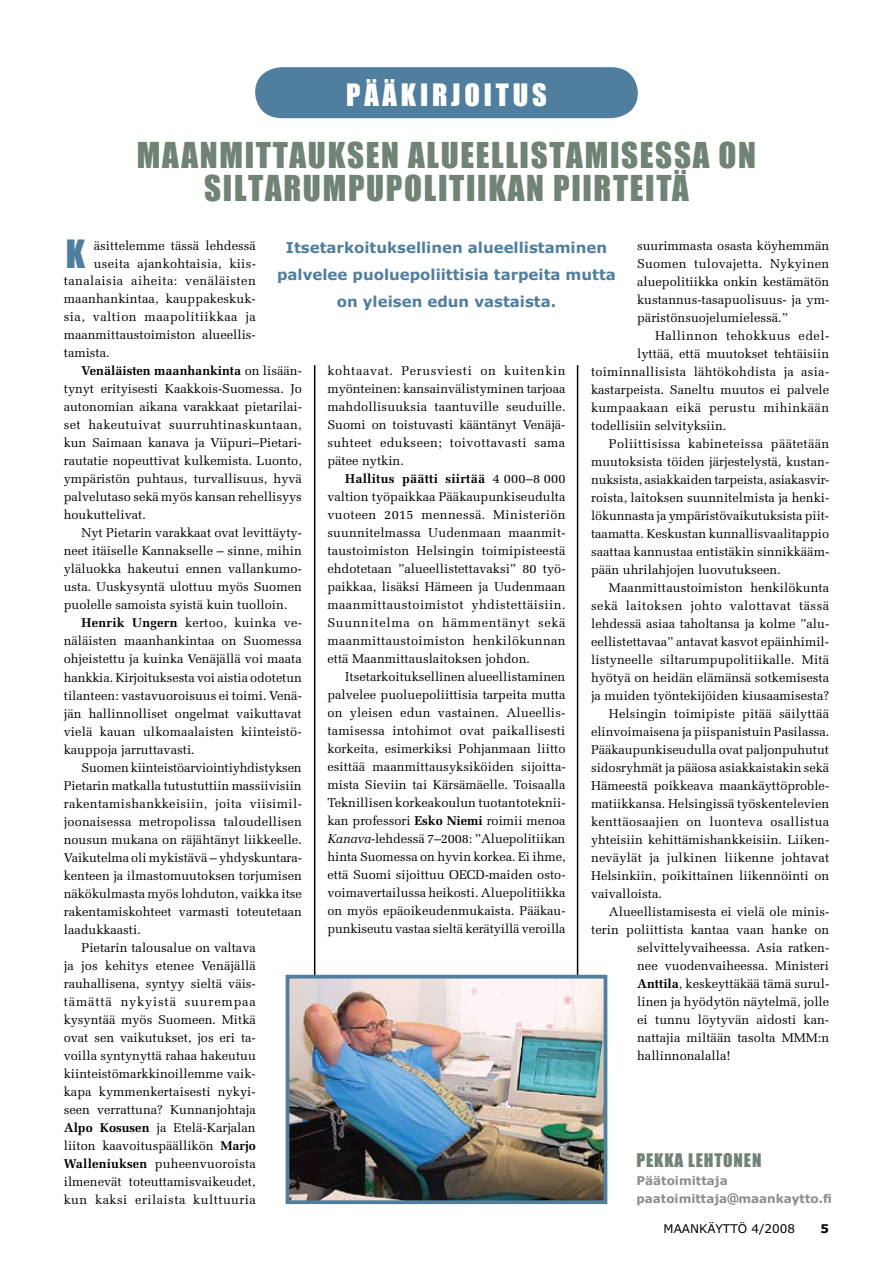
<style>
.page{position:relative;width:893px;height:1263px;background:#fff}
.page>*{position:absolute;margin:0;border:0;box-sizing:border-box;transform-origin:0 0}
.t1{font:36px "MS Impact";color:#507e9e}
.t2{font:33px/33px "MS Impact";letter-spacing:.05em;color:#708374}
.t3{font:28.5px "MS Impact";letter-spacing:.135em;color:#fff}
.t4{font:17.4px "MS Impact";letter-spacing:.05em;color:#708374}
.t5{font:700 15px/27px "MS Verdana";color:#507e9e;text-align:center}
.t6{font:12.75px/18px "Melior";color:#000;text-align:justify}
.t7{font:12.75px "Melior";letter-spacing:.025em;color:#000}
.t8{font:12.75px "Melior";letter-spacing:.035em;color:#000}
.t9{font:12.75px "Melior";letter-spacing:.065em;color:#000}
.t10{font:700 12px/18px "MS Verdana";color:#8d8c90}
.t11{font:12px "MS Verdana";color:#000}
.t12{font:700 12px "MS Verdana";color:#000}
.s1{font-weight:700}
.s2{font-style:italic}
</style>
<div class="page">
<div style="left:255px;top:67px;width:383px;height:51px;background:#507e9e"></div>
<hr style="left:314px;top:365px;width:1px;height:642px;background:#000">
<hr style="left:577px;top:365px;width:1px;height:642px;background:#000">
<img style="left:291px;top:980px;width:311px;height:219px">
<div style="left:286px;top:975px;width:321px;height:229px;border:4px solid #507e9e"></div>
<svg style="left:727px;top:1193px;width:11px;height:12px"></svg>
<h3 class="t3" style="left:346px;top:72px;width:201px">PÄÄKIRJOITUS</h3>
<h2 class="t2" style="left:204px;top:137px;width:553px;text-indent:-67px">MAANMITTAUKSEN ALUEELLISTAMISESSA ON<br>SILTARUMPUPO</h2>
<h2 class="t2" style="left:424px;top:170px;width:266px">LITIIKAN PIIRTEITÄ</h2>
<h1 class="t1" style="left:66px;top:226px;width:21px">K</h1>
<p class="t6" style="left:94px;top:236px;width:163px">äsittelemme tässä lehdessä</p>
<p class="t6" style="left:637px;top:237px;width:194px">suurimmasta osasta köyhemmän Suomen tulovajetta. Nykyinen aluepolitiikka onkin kestämätön kustannus-tasapuolisuus- ja ym&shy;päristönsuojelumielessä.”</p>
<p class="t8" style="left:655px;top:328px;width:176px">Hallinnon tehokkuus edel-</p>
<p class="t6" style="left:637px;top:345px;width:194px">lyttää, että muutokset tehtäisiin</p>
<p class="t6" style="left:591px;top:363px;width:240px">toiminnallisista lähtökohdista ja asia-</p>
<p class="t6" style="left:591px;top:381px;width:240px">kastarpeista. Saneltu muutos ei palvele</p>
<p class="t7" style="left:591px;top:400px;width:239px">kumpaakaan eikä perustu mihinkään</p>
<p class="t6" style="left:591px;top:417px;width:137px">todellisiin selvityksiin.</p>
<p class="t7" style="left:609px;top:436px;width:222px">Poliittisissa kabineteissa päätetään</p>
<p class="t6" style="left:591px;top:453px;width:240px">muutoksista töiden järjestelystä, kustan-</p>
<p class="t6" style="left:591px;top:471px;width:240px">nuksista, asiakkaiden tarpeista, asiakasvir-</p>
<p class="t6" style="left:591px;top:489px;width:240px">roista, laitoksen suunnitelmista ja henki-</p>
<p class="t6" style="left:591px;top:507px;width:240px">lökunnasta ja ympäristövaikutuksista piit-</p>
<p class="t6" style="left:591px;top:525px;width:239px">taamatta. Keskustan kunnallisvaalitappio</p>
<p class="t6" style="left:591px;top:543px;width:240px">saattaa kannustaa entistäkin sinnikkääm-</p>
<p class="t6" style="left:591px;top:561px;width:191px">pään uhrilahjojen luovutukseen.</p>
<p class="t6" style="left:609px;top:579px;width:222px">Maanmittaustoimiston henkilökunta</p>
<p class="t8" style="left:591px;top:598px;width:240px">sekä laitoksen johto valottavat tässä</p>
<p class="t6" style="left:591px;top:615px;width:240px">lehdessä asiaa taholtansa ja kolme ”alu-</p>
<p class="t6" style="left:591px;top:633px;width:239px">eellistettavaa” antavat kasvot epäinhimil-</p>
<p class="t6" style="left:591px;top:651px;width:240px">listyneelle siltarumpupolitiikalle. Mitä</p>
<p class="t6" style="left:591px;top:669px;width:240px">hyötyä on heidän elämänsä sotkemisesta</p>
<p class="t6" style="left:591px;top:687px;width:239px">ja muiden työntekijöiden kiusaamisesta?</p>
<p class="t6" style="left:609px;top:705px;width:222px">Helsingin toimipiste pitää säilyttää</p>
<p class="t6" style="left:591px;top:723px;width:240px">elinvoimaisena ja piispanistuin Pasilassa.</p>
<p class="t6" style="left:591px;top:741px;width:239px">Pääkaupunkiseudulla ovat paljonpuhutut</p>
<p class="t6" style="left:591px;top:759px;width:240px">sidosryhmät ja pääosa asiakkaistakin sekä</p>
<p class="t6" style="left:591px;top:777px;width:240px">Hämeestä poikkeava maankäyttöproble-</p>
<p class="t6" style="left:591px;top:795px;width:240px">matiikkansa. Helsingissä työskentelevien</p>
<p class="t7" style="left:591px;top:814px;width:240px">kenttäosaajien on luonteva osallistua</p>
<p class="t6" style="left:591px;top:831px;width:240px">yhteisiin kehittämishankkeisiin. Liiken-</p>
<p class="t6" style="left:591px;top:849px;width:240px">neväylät ja julkinen liikenne johtavat</p>
<p class="t6" style="left:591px;top:867px;width:240px">Helsinkiin, poikittainen liikennöinti on</p>
<p class="t6" style="left:591px;top:885px;width:72px">vaivalloista.</p>
<p class="t6" style="left:609px;top:903px;width:222px">Alueellistamisesta ei vielä ole minis-</p>
<p class="t6" style="left:591px;top:921px;width:240px">terin poliittista kantaa vaan hanke on</p>
<p class="t6" style="left:637px;top:939px;width:194px">selvittelyvaiheessa. Asia ratken-</p>
<p class="t6" style="left:637px;top:957px;width:193px">nee vuodenvaiheessa. Ministeri</p>
<p class="t6" style="left:637px;top:975px;width:194px"><span class="s1">Anttila</span>, keskeyttäkää tämä surul-</p>
<p class="t6" style="left:637px;top:993px;width:194px">linen ja hyödytön näytelmä, jolle</p>
<p class="t6" style="left:637px;top:1011px;width:194px">ei tunnu löytyvän aidosti kan-</p>
<p class="t6" style="left:637px;top:1029px;width:194px">nattajia miltään tasolta MMM:n</p>
<p class="t6" style="left:637px;top:1047px;width:95px">hallinnonalalla!</p>
<p class="t5" style="left:277px;top:234px;width:340px">Itsetarkoituksellinen alueellistaminen palvelee puoluepoliittisia tarpeita mutta on yleisen edun vastaista.</p>
<p class="t6" style="left:64px;top:255px;width:194px;text-indent:30px">useita ajankohtaisia, kiis&shy;tanalaisia aiheita: venäläisten maanhankintaa, kauppakeskuk&shy;sia, valtion maapolitiikkaa ja maanmittaustoimiston alueellis&shy;tamista.</p>
<p class="t6" style="left:64px;top:362px;width:240px;text-indent:18px"><span class="s1">Venäläisten maanhankinta</span> on lisään&shy;tynyt erityisesti Kaakkois-Suomessa. Jo autonomian aikana varakkaat pietarilai&shy;set hakeutuivat suurruhtinaskuntaan, kun Saimaan kanava ja Viipuri–Pietari&shy;rautatie nopeuttivat kulkemista. Luonto, ympäristön puhtaus, turvallisuus, hyvä palvelutaso sekä myös kansan rehellisyys houkuttelivat.</p>
<p class="t6" style="left:64px;top:524px;width:240px;text-indent:18px">Nyt Pietarin varakkaat ovat levittäyty&shy;neet itäiselle Kannakselle – sinne, mihin yläluokka hakeutui ennen vallankumo&shy;usta. Uuskysyntä ulottuu myös Suomen puolelle samoista syistä kuin tuolloin.</p>
<p class="t6" style="left:64px;top:614px;width:240px;text-indent:18px"><span class="s1">Henrik Ungern</span> kertoo, kuinka ve&shy;näläisten maanhankintaa on Suomessa ohjeistettu ja kuinka Venäjällä voi maata hankkia. Kirjoituksesta voi aistia odotetun tilanteen: vastavuoroisuus ei toimi. Venä&shy;jän hallinnolliset ongelmat vaikuttavat vielä kauan ulkomaalaisten kiinteistö&shy;kauppoja jarruttavasti.</p>
<p class="t6" style="left:82px;top:758px;width:222px">Suomen kiinteistöarviointiyhdistyksen</p>
<p class="t6" style="left:64px;top:776px;width:239px">Pietarin matkalla tutustuttiin massiivisiin</p>
<p class="t7" style="left:64px;top:796px;width:240px">rakentamishankkeisiin, joita viisimil-</p>
<p class="t6" style="left:64px;top:812px;width:240px">joonaisessa metropolissa taloudellisen</p>
<p class="t6" style="left:64px;top:830px;width:240px">nousun mukana on räjähtänyt liikkeelle.</p>
<p class="t6" style="left:64px;top:848px;width:240px">Vaikutelma oli mykistävä – yhdyskuntara-</p>
<p class="t6" style="left:64px;top:866px;width:240px">kenteen ja ilmastomuutoksen torjumisen</p>
<p class="t6" style="left:64px;top:884px;width:240px">näkökulmasta myös lohduton, vaikka itse</p>
<p class="t6" style="left:64px;top:902px;width:240px">rakentamiskohteet varmasti toteutetaan</p>
<p class="t6" style="left:64px;top:920px;width:79px">laadukkaasti.</p>
<p class="t6" style="left:82px;top:938px;width:176px">Pietarin talousalue on valtava</p>
<p class="t6" style="left:64px;top:956px;width:194px">ja jos kehitys etenee Venäjällä</p>
<p class="t6" style="left:64px;top:974px;width:194px">rauhallisena, syntyy sieltä väis-</p>
<p class="t9" style="left:64px;top:994px;width:194px">tämättä nykyistä suurempaa</p>
<p class="t6" style="left:64px;top:1010px;width:194px">kysyntää myös Suomeen. Mitkä</p>
<p class="t6" style="left:64px;top:1028px;width:194px">ovat sen vaikutukset, jos eri ta-</p>
<p class="t6" style="left:64px;top:1046px;width:194px">voilla syntynyttä rahaa hakeutuu</p>
<p class="t6" style="left:64px;top:1064px;width:194px">kiinteistömarkkinoillemme vaik-</p>
<p class="t6" style="left:64px;top:1082px;width:193px">kapa kymmenkertaisesti nykyi-</p>
<p class="t6" style="left:64px;top:1100px;width:193px">seen verrattuna? Kunnanjohtaja</p>
<p class="t6" style="left:64px;top:1118px;width:193px"><span class="s1">Alpo Kosusen</span> ja Etelä-Karjalan</p>
<p class="t6" style="left:64px;top:1136px;width:194px">liiton kaavoituspäällikön <span class="s1">Marjo</span></p>
<p class="t6" style="left:64px;top:1154px;width:194px"><span class="s1">Walleniuksen</span> puheenvuoroista</p>
<p class="t6" style="left:64px;top:1172px;width:193px">ilmenevät toteuttamisvaikeudet,</p>
<p class="t8" style="left:64px;top:1192px;width:194px">kun kaksi erilaista kulttuuria</p>
<p class="t6" style="left:327px;top:362px;width:240px">kohtaavat. Perusviesti on kuitenkin myönteinen: kansainvälistyminen tarjoaa mahdollisuuksia taantuville seuduille.<br>Suomi on toistuvasti kääntänyt Venäjä&shy;suhteet edukseen; toivottavasti sama pätee nytkin.</p>
<p class="t6" style="left:327px;top:470px;width:240px;text-indent:18px"><span class="s1">Hallitus päätti siirtää</span> 4 000–8 000 valtion työpaikkaa Pääkaupunkiseudulta vuoteen 2015 mennessä. Ministeriön suunnitelmassa Uudenmaan maanmit&shy;taustoimiston Helsingin toimipisteestä ehdotetaan ”alueellistettavaksi” 80 työ&shy;paikkaa, lisäksi Hämeen ja Uudenmaan maanmittaustoimistot yhdistettäisiin.<br>Suunnitelma on hämmentänyt sekä maanmittaustoimiston henkilökunnan että Maanmittauslaitoksen johdon.</p>
<p class="t6" style="left:327px;top:668px;width:240px;text-indent:18px">Itsetarkoituksellinen alueellistaminen palvelee puoluepoliittisia tarpeita mutta on yleisen edun vastainen. Alueellis&shy;tamisessa intohimot ovat paikallisesti korkeita, esimerkiksi Pohjanmaan liitto esittää maanmittausyksiköiden sijoitta&shy;mista Sieviin tai Kärsämäelle. Toisaalla Teknillisen korkeakoulun tuotantoteknii&shy;kan professori <span class="s1">Esko Niemi</span> roimii menoa <span class="s2">Kanava</span>-lehdessä 7–2008: ”Aluepolitiikan hinta Suomessa on hyvin korkea. Ei ihme, että Suomi sijoittuu OECD-maiden osto&shy;voimavertailussa heikosti. Aluepolitiikka on myös epäoikeudenmukaista. Pääkau&shy;punkiseutu vastaa sieltä kerätyillä veroilla</p>
<h3 class="t4" style="left:636px;top:1147px;width:127px">PEKKA LEHTONEN</h3>
<p class="t10" style="left:636px;top:1171px;width:197px">Päätoimittaja<br>paatoimittaja maankaytto.fi</p>
<p class="t11" style="left:663px;top:1221px;width:133px">MAANKÄYTTÖ 4/2008</p>
<p class="t12" style="left:820px;top:1221px;width:10px">5</p>
</div>
